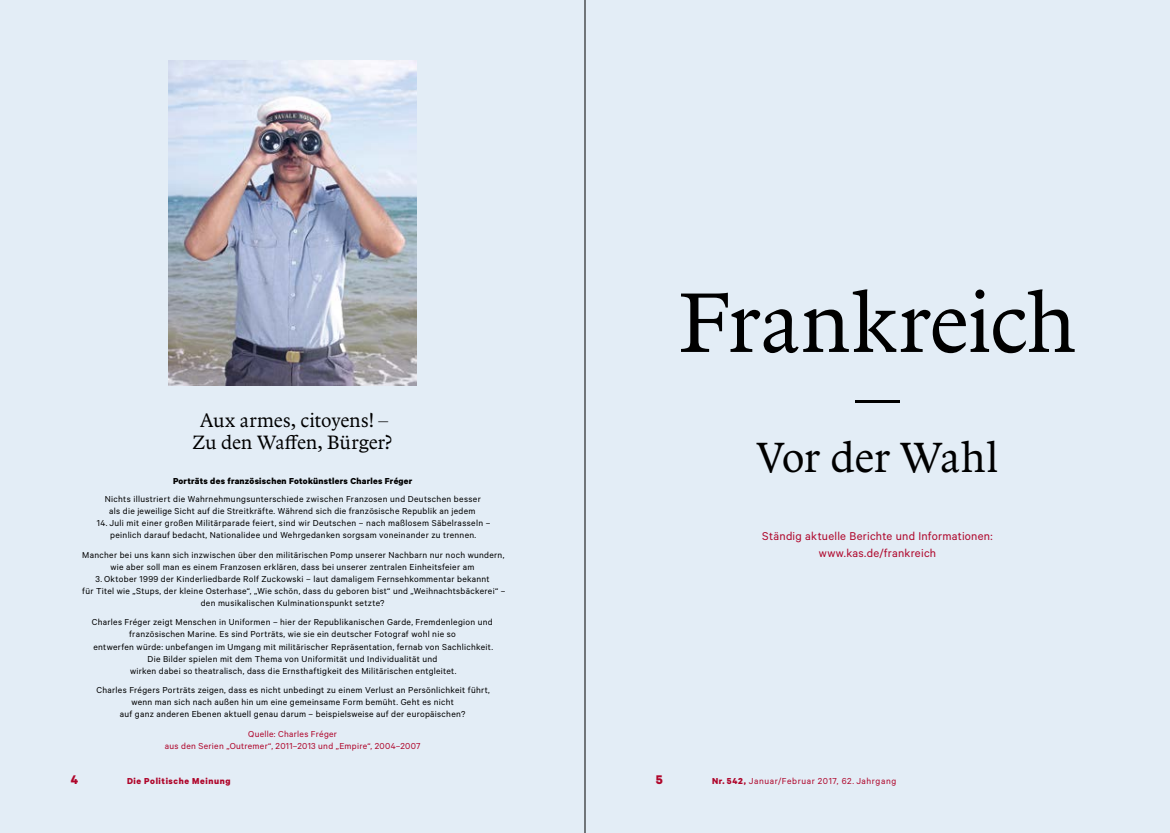
<style>
.page{position:relative;width:1170px;height:833px;background:#fff}
.page>*{position:absolute;margin:0;border:0;box-sizing:border-box;transform-origin:0 0}
.t1{font:87.5px "Arbesco DT";color:#000}
.t2{font:62.5px "Arbesco DT";color:#000}
.t3{font:43.75px "Arbesco DT";letter-spacing:-.01em;color:#000}
.t4{font:20px/22.5px "Arbesco DT";letter-spacing:.005em;color:#000;text-align:center}
.t5{font:700 14.12px "Calibre";color:#af052a}
.t6{font:12.75px/16.2px "Calibre";letter-spacing:.02em;color:#af052a;text-align:center}
.t7{font:9.75px/12.1px "Calibre";letter-spacing:.03em;color:#000;text-align:center}
.t8{font:9.75px/12.1px "Calibre";letter-spacing:.035em;color:#af052a;text-align:center}
.t9{font:700 9.75px "Calibre";letter-spacing:.025em;color:#000}
.t10{font:9.75px "Calibre";letter-spacing:.06em;color:#af052a}
.t11{font:700 9.75px "Calibre";letter-spacing:.065em;color:#af052a}
.s1{font-weight:700}
</style>
<div class="page">
<div style="left:585px;top:0;width:584px;height:833px;background:#e3edf6"></div>
<div style="left:0;top:0;width:585px;height:833px;background:#e3edf6"></div>
<img style="left:168px;top:61px;width:248px;height:325px">
<hr style="left:584px;top:0;width:1px;height:833px;background:#000">
<h3 class="t4" style="left:193px;top:410px;width:201px">Aux armes, citoyens! –<br>Zu den Waffen, Bürger?</h3>
<p class="t9" style="left:173px;top:475px;width:241px">Porträts des französischen Fotokünstlers Charles Fréger</p>
<p class="t7" style="left:105px;top:492px;width:377px">Nichts illustriert die Wahrnehmungsunterschiede zwischen Franzosen und Deutschen besser als die jeweilige Sicht auf die Streitkräfte. Während sich die französische Republik an jedem</p>
<p class="t7" style="left:97px;top:517px;width:395px">14. Juli mit einer großen Militärparade feiert, sind wir Deutschen – nach maßlosem Säbelrasseln – peinlich darauf bedacht, Nationalidee und Wehrgedanken sorgsam voneinander zu trennen.</p>
<p class="t7" style="left:82px;top:548px;width:423px">Mancher bei uns kann sich inzwischen über den militärischen Pomp unserer Nachbarn nur noch wundern, wie aber soll man es einem Franzosen erklären, dass bei unserer zentralen Einheitsfeier am</p>
<p class="t7" style="left:82px;top:572px;width:424px">3. Oktober 1999 der Kinderliedbarde Rolf Zuckowski – laut damaligem Fernsehkommentar bekannt<br>für Titel wie „Stups, der kleine Osterhase“, „Wie schön, dass du geboren bist“ und „Weihnachtsbäckerei“ – den musikalischen Kulminationspunkt setzte?</p>
<p class="t7" style="left:92px;top:616px;width:403px">Charles Fréger zeigt Menschen in Uniformen – hier der Republikanischen Garde, Fremdenlegion und französischen Marine. Es sind Porträts, wie sie ein deutscher Fotograf wohl nie so<br>entwerfen würde: unbefangen im Umgang mit militärischer Repräsentation, fernab von Sachlichkeit.<br>Die Bilder spielen mit dem Thema von Uniformität und Individualität und<br>wirken dabei so theatralisch, dass die Ernsthaftigkeit des Militärischen entgleitet.</p>
<p class="t7" style="left:96px;top:683px;width:395px">Charles Frégers Porträts zeigen, dass es nicht unbedingt zu einem Verlust an Persönlichkeit führt, wenn man sich nach außen hin um eine gemeinsame Form bemüht. Geht es nicht<br>auf ganz anderen Ebenen aktuell genau darum – beispielsweise auf der europäischen?</p>
<p class="t8" style="left:165px;top:727px;width:257px">Quelle: Charles Fréger<br>aus den Serien „Outremer“, 2011–2013 und „Empire“, 2004–2007</p>
<h1 class="t1" style="left:678px;top:272px;width:399px">Frankreich</h1>
<h2 class="t2" style="left:855px;top:361px;width:46px">—</h2>
<h3 class="t3" style="left:756px;top:432px;width:244px">Vor der Wahl</h3>
<h3 class="t6" style="left:762px;top:528px;width:232px">Ständig aktuelle Berichte und Informationen: www.kas.de/frankreich</h3>
<h3 class="t5" style="left:71px;top:771px;width:9px">4</h3>
<p class="t11" style="left:127px;top:775px;width:105px">Die Politische Meinung</p>
<h3 class="t5" style="left:656px;top:771px;width:9px">5</h3>
<p class="t10" style="left:712px;top:775px;width:186px"><span class="s1">Nr. 542,</span> Januar/Februar 2017, 62. Jahrgang</p>
</div>
